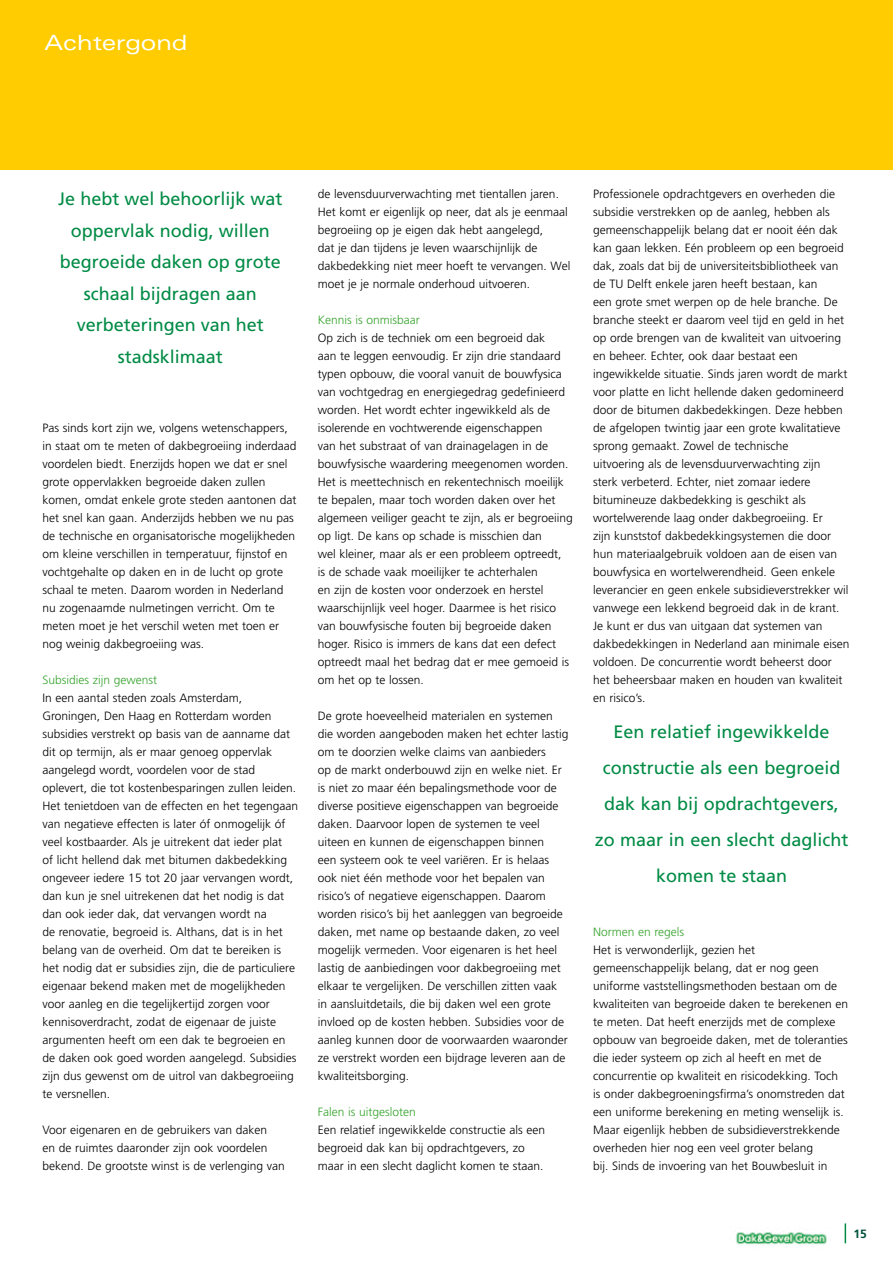
<style>
.page{position:relative;width:893px;height:1263px;background:#fff}
.page>*{position:absolute;margin:0;border:0;box-sizing:border-box;transform-origin:0 0}
.t1{font:expanded 21px "Univers";color:#fff}
.t2{font:18px/31.5px "Frutiger";color:#008b45;text-align:center}
.t3{font:300 12px/18px "Frutiger";color:#000}
.t4{font:300 12px "Frutiger";color:#35a32c}
.t5{font:700 12px "Frutiger";color:#00513c}
</style>
<div class="page">
<svg style="left:845px;top:1223px;width:1px;height:20px"></svg>
<img style="left:736px;top:1232px;width:91px;height:13px">
<div style="left:0;top:0;width:893px;height:170px;background:#fecc00"></div>
<h1 class="t1" style="left:45px;top:30px;width:144px">Achtergond</h1>
<h2 class="t2" style="left:58px;top:183px;width:226px">Je hebt wel behoorlijk wat oppervlak nodig, willen begroeide daken op grote schaal bijdragen aan verbeteringen van het stadsklimaat</h2>
<p class="t3" style="left:43px;top:419px;width:255px">Pas sinds kort zijn we, volgens wetenschappers, in staat om te meten of dakbegroeiing inderdaad voordelen biedt. Enerzijds hopen we dat er snel grote oppervlakken begroeide daken zullen komen, omdat enkele grote steden aantonen dat het snel kan gaan. Anderzijds hebben we nu pas de technische en organisatorische mogelijkheden om kleine verschillen in temperatuur, fijnstof en vochtgehalte op daken en in de lucht op grote schaal te meten. Daarom worden in Nederland nu zogenaamde nulmetingen verricht. Om te meten moet je het verschil weten met toen er nog weinig dakbegroeiing was.</p>
<p class="t4" style="left:43px;top:673px;width:116px">Subsidies zijn gewenst</p>
<p class="t3" style="left:43px;top:689px;width:257px">In een aantal steden zoals Amsterdam, Groningen, Den Haag en Rotterdam worden subsidies verstrekt op basis van de aanname dat dit op termijn, als er maar genoeg oppervlak aangelegd wordt, voordelen voor de stad oplevert, die tot kostenbesparingen zullen leiden.<br>Het tenietdoen van de effecten en het tegengaan van negatieve effecten is later óf onmogelijk óf veel kostbaarder. Als je uitrekent dat ieder plat<br>of licht hellend dak met bitumen dakbedekking ongeveer iedere 15 tot 20 jaar vervangen wordt, dan kun je snel uitrekenen dat het nodig is dat dan ook ieder dak, dat vervangen wordt na<br>de renovatie, begroeid is. Althans, dat is in het belang van de overheid. Om dat te bereiken is het nodig dat er subsidies zijn, die de particuliere eigenaar bekend maken met de mogelijkheden voor aanleg en die tegelijkertijd zorgen voor kennisoverdracht, zodat de eigenaar de juiste argumenten heeft om een dak te begroeien en de daken ook goed worden aangelegd. Subsidies zijn dus gewenst om de uitrol van dakbegroeiing te versnellen.</p>
<p class="t3" style="left:43px;top:1121px;width:244px">Voor eigenaren en de gebruikers van daken<br>en de ruimtes daaronder zijn ook voordelen bekend. De grootste winst is de verlenging van</p>
<p class="t3" style="left:318px;top:185px;width:254px">de levensduurverwachting met tientallen jaren.<br>Het komt er eigenlijk op neer, dat als je eenmaal begroeiing op je eigen dak hebt aangelegd,<br>dat je dan tijdens je leven waarschijnlijk de dakbedekking niet meer hoeft te vervangen. Wel moet je je normale onderhoud uitvoeren.</p>
<p class="t4" style="left:318px;top:313px;width:104px">Kennis is onmisbaar</p>
<p class="t3" style="left:318px;top:329px;width:256px">Op zich is de techniek om een begroeid dak<br>aan te leggen eenvoudig. Er zijn drie standaard typen opbouw, die vooral vanuit de bouwfysica van vochtgedrag en energiegedrag gedefinieerd worden. Het wordt echter ingewikkeld als de isolerende en vochtwerende eigenschappen<br>van het substraat of van drainagelagen in de bouwfysische waardering meegenomen worden.<br>Het is meettechnisch en rekentechnisch moeilijk te bepalen, maar toch worden daken over het algemeen veiliger geacht te zijn, als er begroeiing op ligt. De kans op schade is misschien dan<br>wel kleiner, maar als er een probleem optreedt,<br>is de schade vaak moeilijker te achterhalen<br>en zijn de kosten voor onderzoek en herstel waarschijnlijk veel hoger. Daarmee is het risico van bouwfysische fouten bij begroeide daken hoger. Risico is immers de kans dat een defect optreedt maal het bedrag dat er mee gemoeid is om het op te lossen.</p>
<p class="t3" style="left:318px;top:707px;width:252px">De grote hoeveelheid materialen en systemen die worden aangeboden maken het echter lastig om te doorzien welke claims van aanbieders<br>op de markt onderbouwd zijn en welke niet. Er is niet zo maar één bepalingsmethode voor de diverse positieve eigenschappen van begroeide daken. Daarvoor lopen de systemen te veel uiteen en kunnen de eigenschappen binnen<br>een systeem ook te veel variëren. Er is helaas ook niet één methode voor het bepalen van risico’s of negatieve eigenschappen. Daarom worden risico’s bij het aanleggen van begroeide daken, met name op bestaande daken, zo veel mogelijk vermeden. Voor eigenaren is het heel lastig de aanbiedingen voor dakbegroeiing met elkaar te vergelijken. De verschillen zitten vaak in aansluitdetails, die bij daken wel een grote invloed op de kosten hebben. Subsidies voor de aanleg kunnen door de voorwaarden waaronder ze verstrekt worden een bijdrage leveren aan de kwaliteitsborging.</p>
<p class="t4" style="left:318px;top:1105px;width:100px">Falen is uitgesloten</p>
<p class="t3" style="left:318px;top:1121px;width:229px">Een relatief ingewikkelde constructie als een begroeid dak kan bij opdrachtgevers, zo maar in een slecht daglicht komen te staan.</p>
<p class="t3" style="left:593px;top:185px;width:258px">Professionele opdrachtgevers en overheden die subsidie verstrekken op de aanleg, hebben als gemeenschappelijk belang dat er nooit één dak kan gaan lekken. Eén probleem op een begroeid dak, zoals dat bij de universiteitsbibliotheek van de TU Delft enkele jaren heeft bestaan, kan<br>een grote smet werpen op de hele branche. De branche steekt er daarom veel tijd en geld in het op orde brengen van de kwaliteit van uitvoering en beheer. Echter, ook daar bestaat een ingewikkelde situatie. Sinds jaren wordt de markt voor platte en licht hellende daken gedomineerd door de bitumen dakbedekkingen. Deze hebben de afgelopen twintig jaar een grote kwalitatieve sprong gemaakt. Zowel de technische<br>uitvoering als de levensduurverwachting zijn<br>sterk verbeterd. Echter, niet zomaar iedere bitumineuze dakbedekking is geschikt als wortelwerende laag onder dakbegroeiing. Er<br>zijn kunststof dakbedekkingsystemen die door hun materiaalgebruik voldoen aan de eisen van bouwfysica en wortelwerendheid. Geen enkele leverancier en geen enkele subsidieverstrekker wil vanwege een lekkend begroeid dak in de krant.<br>Je kunt er dus van uitgaan dat systemen van dakbedekkingen in Nederland aan minimale eisen voldoen. De concurrentie wordt beheerst door het beheersbaar maken en houden van kwaliteit en risico’s.</p>
<h2 class="t2" style="left:595px;top:714px;width:255px;line-height:36px">Een relatief ingewikkelde constructie als een begroeid dak kan bij opdrachtgevers, zo maar in een slecht daglicht komen te staan</h2>
<p class="t4" style="left:593px;top:925px;width:93px">Normen en regels</p>
<p class="t3" style="left:593px;top:941px;width:256px">Het is verwonderlijk, gezien het gemeenschappelijk belang, dat er nog geen uniforme vaststellingsmethoden bestaan om de kwaliteiten van begroeide daken te berekenen en te meten. Dat heeft enerzijds met de complexe opbouw van begroeide daken, met de toleranties die ieder systeem op zich al heeft en met de concurrentie op kwaliteit en risicodekking. Toch is onder dakbegroeningsfirma’s onomstreden dat een uniforme berekening en meting wenselijk is.<br>Maar eigenlijk hebben de subsidieverstrekkende overheden hier nog een veel groter belang<br>bij. Sinds de invoering van het Bouwbesluit in</p>
<p class="t5" style="left:853px;top:1227px;width:15px">15</p>
</div>
